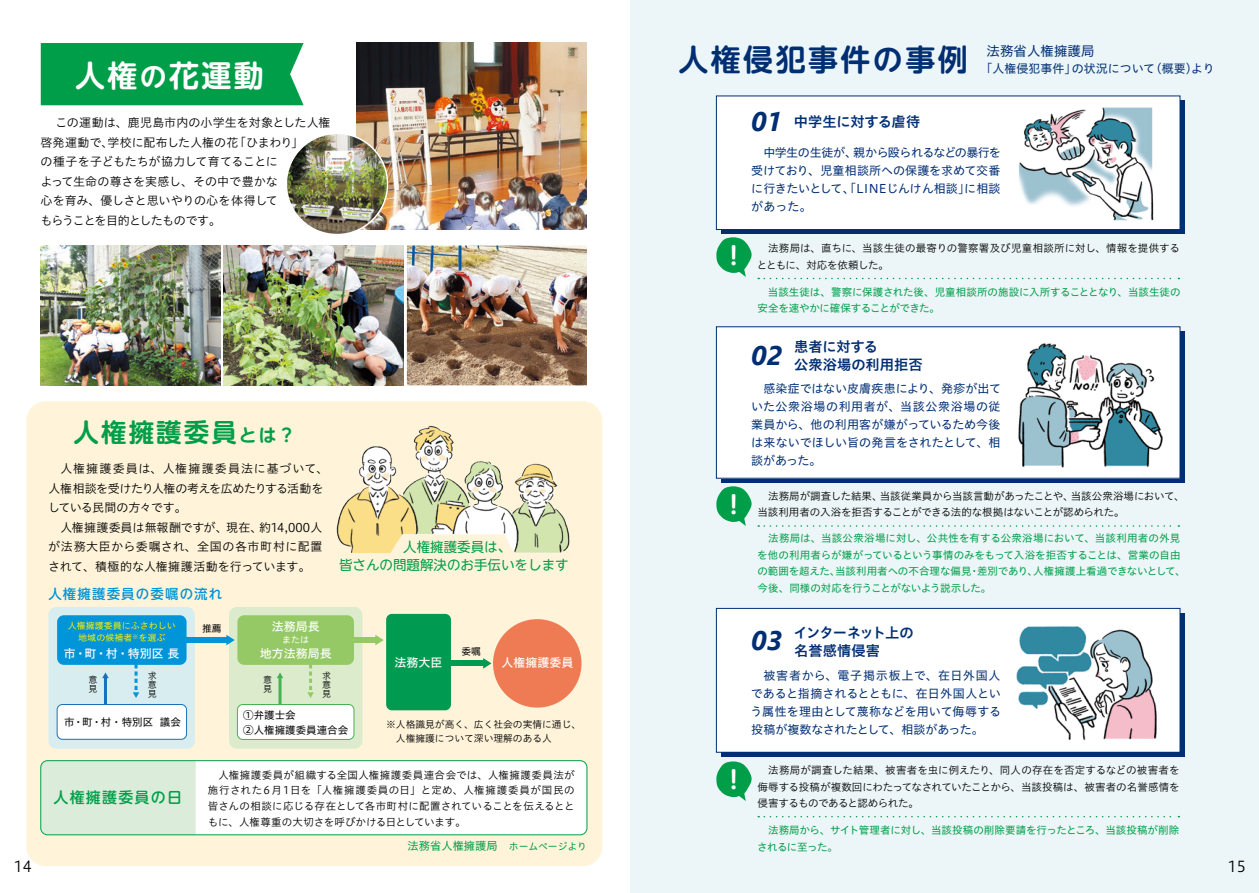
<style>
.page{position:relative;width:1259px;height:893px;background:#fff}
.page>*{position:absolute;margin:0;border:0;box-sizing:border-box;transform-origin:0 0}
.t1{font:700 30px "UD Shin M Go Pr 6 De";letter-spacing:.08em;color:#002e73}
.t2{font:700 30px "UD Shin M Go Pr 6 De";color:#fff}
.t3{font:italic 700 26.85px "Segoe UI";color:#002e73}
.t4{font:700 25.5px "UD Shin M Go Pr 6 De";letter-spacing:.08em;color:#009e49}
.t5{font:700 24.6px "UD Shin M Go Pr 6 De";color:#fff}
.t6{font:500 15px "UD Shin M Go Pr 6";letter-spacing:.08em;color:#009e49}
.t7{font:15px "Hiragino UD Sans Std W3";color:#000}
.t8{font:14.25px/18px "Hiragino UD Sans Std W6";letter-spacing:-.005em;color:#002e73;text-align:center}
.t9{font:14.25px/18px "Hiragino UD Sans Std W6";letter-spacing:-.03em;color:#002e73}
.t10{font:13.5px/18px "UD Shin M Go Pr 6";color:#009e49;text-align:center}
.t11{font:500 13.5px "UD Shin M Go Pr 6";letter-spacing:.08em;color:#0095d8}
.t12{font:13.5px "Hiragino UD Sans Std W4";color:#002e73}
.t13{font:12px/18px "Hiragino UD Sans Std W4";color:#002e73;text-align:justify}
.t14{font:12px/19.5px "Hiragino UD Sans Std W3";color:#000}
.t15{font:12px "Hiragino UD Sans Std W5";color:#fff}
.t16{font:11.25px "Hiragino UD Sans Std W4";color:#009e49}
.t17{font:10.5px/16.5px "Hiragino UD Sans Std W3";letter-spacing:-.01em;color:#000;text-align:justify}
.t18{font:10.5px/16.5px "Hiragino UD Sans Std W4";letter-spacing:-.01em;color:#009e49}
.t19{font:10.5px/16.5px "Hiragino UD Sans Std W3";letter-spacing:.01em;color:#000}
.t20{font:10.5px/15px "Hiragino UD Sans Std W4";color:#000}
.t21{font:9.75px/13.5px "Hiragino UD Sans Std W3";color:#000}
.t22{font:9.75px "Hiragino UD Sans Std W4";color:#000}
.t23{font:9px/12px "Hiragino UD Sans Std W4";color:#faee00;text-align:center}
.t24{font:9px/9px "Hiragino UD Sans Std W3";color:#000}
.t25{font:9px "Hiragino UD Sans Std W4";color:#fff}
.s1{font-size:27px}
.s2{font-size:18px}
.s3{font-size:9.75px}
</style>
<div class="page">
<div style="left:629px;top:0;width:630px;height:893px;background:#ecf6f8"></div>
<div style="left:26px;top:401px;width:576px;height:465px;background:#fff4da;border-radius:19px"></div>
<img style="left:40px;top:245px;width:180px;height:140px">
<img style="left:407px;top:245px;width:180px;height:140px">
<img style="left:357px;top:43px;width:230px;height:187px">
<img style="left:224px;top:245px;width:180px;height:140px">
<img style="left:286px;top:133px;width:101px;height:102px;border-radius:51px">
<div style="left:285px;top:133px;width:103px;height:102px;border:2px solid #fff;border-radius:50%"></div>
<img style="left:336px;top:426px;width:234px;height:128px">
<div style="left:721px;top:100px;width:463px;height:134px;background:#002e73"></div>
<div style="left:716px;top:96px;width:464px;height:134px;background:#fff"></div>
<div style="left:716px;top:96px;width:464px;height:134px;border:1px solid #002e73"></div>
<div style="left:721px;top:331px;width:463px;height:152px;background:linear-gradient(to right,#002e73,#002e73)"></div>
<div style="left:716px;top:327px;width:464px;height:151px;background:#fff"></div>
<div style="left:721px;top:613px;width:463px;height:144px;background:#002e73"></div>
<div style="left:716px;top:608px;width:464px;height:144px;background:#fff"></div>
<div style="left:716px;top:608px;width:464px;height:145px;border:1px solid #002e73"></div>
<div style="left:41px;top:43px;width:262px;height:62px;background:#009e49"></div>
<svg style="left:716px;top:237px;width:35px;height:40px"></svg>
<svg style="left:716px;top:486px;width:35px;height:40px"></svg>
<svg style="left:716px;top:761px;width:35px;height:40px"></svg>
<svg style="left:758px;top:278px;width:421px;height:1px"></svg>
<svg style="left:758px;top:525px;width:421px;height:2px"></svg>
<svg style="left:758px;top:816px;width:421px;height:1px"></svg>
<div style="left:48px;top:607px;width:147px;height:142px;background:#d8edef;border-radius:8px"></div>
<div style="left:57px;top:615px;width:129px;height:50px;background:#0095d8;border-radius:7px"></div>
<div style="left:57px;top:704px;width:129px;height:35px;background:#fff;border-radius:5px"></div>
<div style="left:57px;top:704px;width:130px;height:36px;border:1px solid #1a71b9;border-radius:5px"></div>
<div style="left:229px;top:607px;width:133px;height:142px;background:#dbebcc;border-radius:8px"></div>
<div style="left:237px;top:615px;width:117px;height:50px;background:#95c965;border-radius:7px"></div>
<div style="left:386px;top:614px;width:65px;height:96px;background:#009a51;border-radius:6px"></div>
<div style="left:493px;top:619px;width:88px;height:89px;background:#ee7b53;border-radius:50%"></div>
<div style="left:237px;top:704px;width:117px;height:35px;background:#fff;border-radius:5px"></div>
<div style="left:237px;top:704px;width:117px;height:36px;border:1px solid #47b253;border-radius:5px"></div>
<div style="left:331px;top:637px;width:45px;height:6px;background:#95c965"></div>
<svg style="left:375px;top:635px;width:9px;height:10px"></svg>
<div style="left:445px;top:661px;width:39px;height:5px;background:#009a51"></div>
<svg style="left:483px;top:658px;width:8px;height:11px"></svg>
<div style="left:182px;top:637px;width:47px;height:6px;background:#0095d8"></div>
<svg style="left:226px;top:635px;width:9px;height:10px"></svg>
<svg style="left:307px;top:664px;width:7px;height:34px"></svg>
<hr style="left:278px;top:677px;width:3px;height:27px;background:#47b253">
<svg style="left:277px;top:672px;width:6px;height:6px"></svg>
<svg style="left:133px;top:664px;width:6px;height:34px"></svg>
<hr style="left:104px;top:677px;width:3px;height:27px;background:#1a71b9">
<svg style="left:102px;top:672px;width:7px;height:6px"></svg>
<div style="left:41px;top:761px;width:546px;height:74px;background:#fff;border-radius:7px"></div>
<div style="left:41px;top:762px;width:155px;height:73px;background:#dcecda"></div>
<div style="left:40px;top:760px;width:547px;height:75px;border:1px solid #009e49;border-radius:7px"></div>
<img style="left:1019px;top:107px;width:135px;height:114px">
<img style="left:1018px;top:343px;width:145px;height:125px">
<img style="left:1016px;top:626px;width:141px;height:114px">
<h1 class="t2" style="left:75px;top:50px;width:190px">人権<span class="s1">の</span>花運動</h1>
<p class="t14" style="left:40px;top:112px;width:291px">　 この運動は、鹿児島市内の小学生を対象とした人権啓発運動で、学校に配布した人権の花「ひまわり」<br>の種子を子どもたちが協力して育てることに<br>よって生命の尊さを実感し、その中で豊かな<br>心を育み、優しさと思いやりの心を体得して<br>もらうことを目的としたものです。</p>
<h3 class="t4" style="left:74px;top:411px;width:224px">人権擁護委員<span class="s2">とは？</span></h3>
<p class="t14" style="left:48px;top:458px;width:282px">　人権擁護委員は、人権擁護委員法に基づいて、人権相談を受けたり人権の考えを広めたりする活動をしている民間の方々です。</p>
<p class="t14" style="left:48px;top:517px;width:276px;text-align:justify;text-indent:12px">人権擁護委員は無報酬ですが、現在、約14,000人が法務大臣から委嘱され、全国の各市町村に配置されて、積極的な人権擁護活動を行っています。</p>
<p class="t11" style="left:48px;top:583px;width:175px">人権擁護委員の委嘱の流れ</p>
<p class="t10" style="left:339px;top:537px;width:231px">人権擁護委員は、<br>皆さんの問題解決のお手伝いをします</p>
<p class="t15" style="left:272px;top:617px;width:49px">法務局長</p>
<p class="t25" style="left:282px;top:633px;width:28px">または</p>
<p class="t15" style="left:260px;top:644px;width:73px">地方法務局長</p>
<p class="t23" style="left:68px;top:620px;width:110px">人権擁護委員にふさわしい地域の候補者<sup>※</sup>を選ぶ</p>
<p class="t22" style="left:202px;top:621px;width:21px">推薦</p>
<p class="t15" style="left:64px;top:644px;width:117px">市・町・村・特別区長</p>
<p class="t22" style="left:461px;top:644px;width:21px">委嘱</p>
<p class="t15" style="left:394px;top:653px;width:49px">法務大臣</p>
<p class="t24" style="left:89px;top:675px;width:10px">意見</p>
<p class="t24" style="left:148px;top:670px;width:10px;text-align:justify">求意見</p>
<p class="t24" style="left:263px;top:675px;width:10px">意見</p>
<p class="t24" style="left:322px;top:670px;width:10px;text-align:justify">求意見</p>
<p class="t15" style="left:501px;top:654px;width:73px">人権擁護委員</p>
<p class="t20" style="left:64px;top:714px;width:118px">市・町・村・特別区 議会</p>
<h3 class="t6" style="left:54px;top:784px;width:130px">人権擁護委員の日</h3>
<p class="t20" style="left:243px;top:707px;width:106px">①弁護士会<br>②人権擁護委員連合会</p>
<p class="t21" style="left:386px;top:717px;width:196px">※人格識見が高く、広く社会の実情に通じ、　人権擁護について深い理解のある人</p>
<p class="t17" style="left:208px;top:766px;width:368px;line-height:15.8px">　人権擁護委員が組織する全国人権擁護委員連合会では、人権擁護委員法が施行された６月１日を「人権擁護委員の日」と定め、人権擁護委員が国民の皆さんの相談に応じる存在として各市町村に配置されていることを伝えるとともに、人権尊重の大切さを呼びかける日としています。</p>
<p class="t16" style="left:408px;top:838px;width:181px">法務省人権擁護局　<span class="s3">ホームページより</span></p>
<h1 class="t1" style="left:678px;top:34px;width:291px">人権侵犯事件の事例</h1>
<p class="t12" style="left:986px;top:41px;width:123px">法務省人権擁護局　</p>
<p class="t13" style="left:980px;top:59px;width:236px">「人権侵犯事件」の状況について（概要）より</p>
<h3 class="t5" style="left:721px;top:234px;width:26px">！</h3>
<h3 class="t5" style="left:721px;top:483px;width:26px">！</h3>
<h3 class="t5" style="left:721px;top:758px;width:26px">！</h3>
<h2 class="t3" style="left:751px;top:96px;width:33px">01</h2>
<h3 class="t8" style="left:794px;top:112px;width:128px">中学生に対する虐待</h3>
<p class="t13" style="left:751px;top:143px;width:251px;text-indent:12px">中学生の生徒が、親から殴られるなどの暴行を受けており、児童相談所への保護を求めて交番に行きたいとして、「LINEじんけん相談」に相談があった。</p>
<p class="t19" style="left:757px;top:239px;width:424px">　法務局は、直ちに、当該生徒の最寄りの警察署及び児童相談所に対し、情報を提供するとともに、対応を依頼した。</p>
<p class="t18" style="left:757px;top:283px;width:424px">　当該生徒は、警察に保護された後、児童相談所の施設に入所することとなり、当該生徒の安全を速やかに確保することができた。</p>
<h3 class="t8" style="left:751px;top:336px;width:173px">患者に対する<br><sup>02</sup> 公衆浴場の利用拒否</h3>
<p class="t13" style="left:751px;top:378px;width:252px">　感染症ではない皮膚疾患により、発疹が出ていた公衆浴場の利用者が、当該公衆浴場の従業員から、他の利用客が嫌がっているため今後は来ないでほしい旨の発言をされたとして、相談があった。</p>
<p class="t17" style="left:757px;top:487px;width:429px">　法務局が調査した結果、当該従業員から当該言動があったことや、当該公衆浴場において、当該利用者の入浴を拒否することができる法的な根拠はないことが認められた。</p>
<p class="t18" style="left:757px;top:529px;width:430px">　法務局は、当該公衆浴場に対し、公共性を有する公衆浴場において、当該利用者の外見を他の利用者らが嫌がっているという事情のみをもって入浴を拒否することは、営業の自由の範囲を超えた、当該利用者への不合理な偏見・差別であり、人権擁護上看過できないとして、今後、同様の対応を行うことがないよう説示した。</p>
<h3 class="t9" style="left:751px;top:622px;width:164px;text-indent:42px">インターネット上の<br><sup>03</sup> 名誉感情侵害</h3>
<p class="t13" style="left:750px;top:666px;width:252px">　被害者から、電子掲示板上で、在日外国人であると指摘されるとともに、在日外国人という属性を理由として蔑称などを用いて侮辱する投稿が複数なされたとして、相談があった。</p>
<p class="t17" style="left:757px;top:762px;width:424px">　法務局が調査した結果、被害者を虫に例えたり、同人の存在を否定するなどの被害者を侮辱する投稿が複数回にわたってなされていたことから、当該投稿は、被害者の名誉感情を侵害するものであると認められた。</p>
<p class="t18" style="left:757px;top:821px;width:424px">　法務局から、サイト管理者に対し、当該投稿の削除要請を行ったところ、当該投稿が削除されるに至った。</p>
<h3 class="t7" style="left:14px;top:855px;width:20px">14</h3>
<h3 class="t7" style="left:1227px;top:855px;width:20px">15</h3>
</div>
